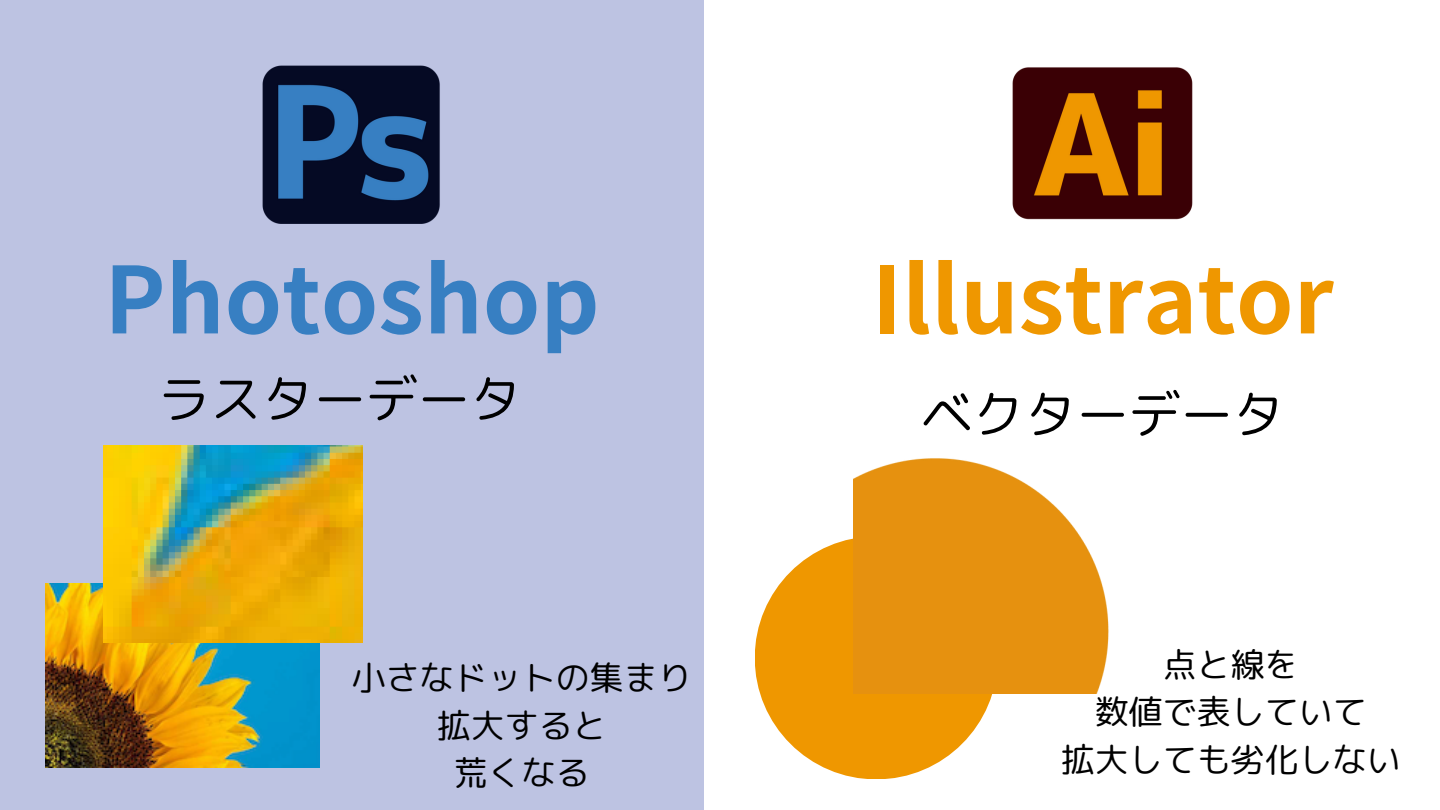
<style>
.page{position:relative;width:1440px;height:810px;background:#fff}
.page>*{position:absolute;margin:0;border:0;box-sizing:border-box;transform-origin:0 0}
.t1{font:700 92px "Noto Sans JP";color:#ef9700}
.t2{font:700 92px "Noto Sans JP";color:#377fc2}
.t3{font:52px "rounded mplus 1 p regular";color:#000}
.t4{font:34px "rounded mplus 1 p regular";color:#000}
</style>
<div class="page">
<div style="left:0;top:0;width:704px;height:810px;background:#bdc3e2"></div>
<img style="left:1012px;top:67px;width:181px;height:153px">
<img style="left:262px;top:65px;width:178px;height:158px">
<img style="left:45px;top:583px;width:274px;height:184px">
<img style="left:103px;top:446px;width:259px;height:196px">
<div style="left:755px;top:536px;width:243px;height:243px;background:#ef9700;border-radius:50%"></div>
<img style="left:854px;top:458px;width:255px;height:235px">
<p class="t2" style="left:104px;top:227px;width:497px">Photoshop</p>
<p class="t1" style="left:872px;top:227px;width:463px">Illustrator</p>
<p class="t3" style="left:158px;top:362px;width:365px">ラスターデータ</p>
<p class="t3" style="left:921px;top:378px;width:365px">ベクターデータ</p>
<h1 class="t4" style="left:352px;top:654px;width:341px">小さなドットの集まり</h1>
<h2 class="t4" style="left:437px;top:701px;width:171px">拡大すると</h2>
<p class="t4" style="left:454px;top:748px;width:137px">荒くなる</p>
<p class="t4" style="left:1163px;top:640px;width:137px">点と線を</p>
<p class="t4" style="left:1095px;top:688px;width:273px">数値で表していて</p>
<p class="t4" style="left:1061px;top:735px;width:341px">拡大しても劣化しない</p>
</div>
